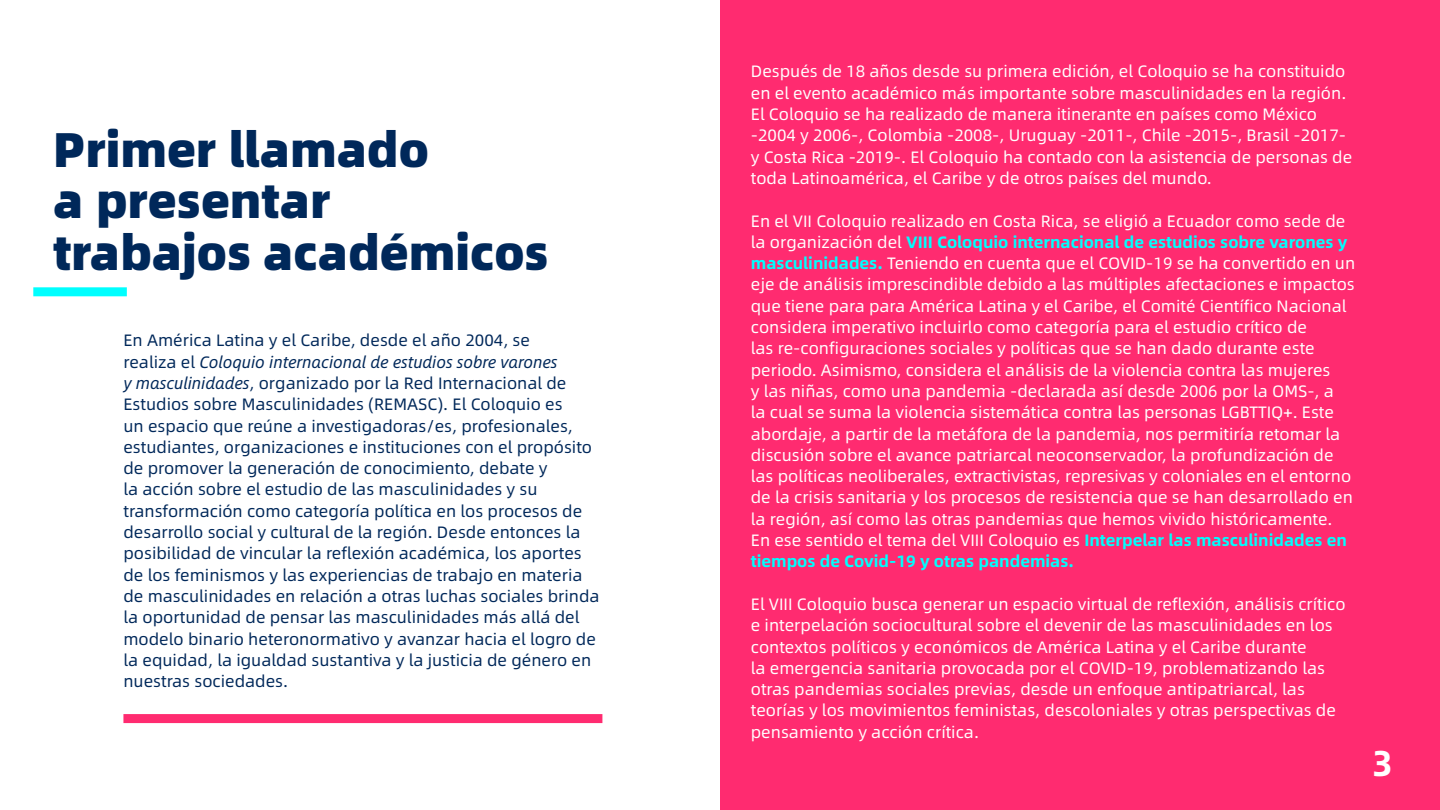
<style>
.page{position:relative;width:1440px;height:810px;background:#fff}
.page>*{position:absolute;margin:0;border:0;box-sizing:border-box;transform-origin:0 0}
.t1{font:800 48.75px/51.7px "Alibaba Pu Hui Ti";color:#00285a}
.t2{font:700 36px "Alibaba Pu Hui Ti";color:#fff}
.t3{font:16.5px/21.3px "Alibaba Pu Hui Ti";color:#fff}
.t4{font:16.5px/21.3px "Alibaba Pu Hui Ti";color:#00285a}
.t5{font:italic 16.5px "Alibaba Sans";color:#00285a}
.s1{font-family:"Alibaba Pu Hui Ti";font-style:normal}
.s2{font-family:"Alibaba Sans";font-style:italic}
.s3{font-weight:700;color:#0ff}
</style>
<div class="page">
<div style="left:720px;top:0;width:720px;height:810px;background:#ff2b70"></div>
<div style="left:33px;top:287px;width:94px;height:9px;background:#0ff"></div>
<div style="left:123px;top:714px;width:479px;height:9px;background:#ff2b70"></div>
<h1 class="t1" style="left:53px;top:121px;width:497px">Primer llamado<br>a presentar<br>trabajos académicos</h1>
<p class="t4" style="left:123px;top:329px;width:408px">En América Latina y el Caribe, desde el año 2004, se</p>
<p class="t5" style="left:123px;top:349px;width:435px"><span class="s1">realiza el</span> Coloquio internacional de estudios sobre varones</p>
<p class="t4" style="left:123px;top:372px;width:478px"><span class="s2">y masculinidades</span>, organizado por la Red Internacional de Estudios sobre Masculinidades (REMASC). El Coloquio es<br>un espacio que reúne a investigadoras/es, profesionales, estudiantes, organizaciones e instituciones con el propósito de promover la generación de conocimiento, debate y<br>la acción sobre el estudio de las masculinidades y su transformación como categoría política en los procesos de desarrollo social y cultural de la región. Desde entonces la posibilidad de vincular la reflexión académica, los aportes de los feminismos y las experiencias de trabajo en materia de masculinidades en relación a otras luchas sociales brinda la oportunidad de pensar las masculinidades más allá del modelo binario heteronormativo y avanzar hacia el logro de la equidad, la igualdad sustantiva y la justicia de género en nuestras sociedades.</p>
<p class="t3" style="left:751px;top:60px;width:603px">Después de 18 años desde su primera edición, el Coloquio se ha constituido en el evento académico más importante sobre masculinidades en la región.<br>El Coloquio se ha realizado de manera itinerante en países como México -2004 y 2006-, Colombia -2008-, Uruguay -2011-, Chile -2015-, Brasil -2017- y Costa Rica -2019-. El Coloquio ha contado con la asistencia de personas de toda Latinoamérica, el Caribe y de otros países del mundo.</p>
<p class="t3" style="left:751px;top:209px;width:606px">En el VII Coloquio realizado en Costa Rica, se eligió a Ecuador como sede de la organización del <span class="s3">VIII Coloquio internacional de estudios sobre varones y masculinidades.</span> Teniendo en cuenta que el COVID-19 se ha convertido en un eje de análisis imprescindible debido a las múltiples afectaciones e impactos que tiene para para América Latina y el Caribe, el Comité Científico Nacional considera imperativo incluirlo como categoría para el estudio crítico de<br>las re-configuraciones sociales y políticas que se han dado durante este periodo. Asimismo, considera el análisis de la violencia contra las mujeres<br>y las niñas, como una pandemia -declarada así desde 2006 por la OMS-, a<br>la cual se suma la violencia sistemática contra las personas LGBTTIQ+. Este abordaje, a partir de la metáfora de la pandemia, nos permitiría retomar la discusión sobre el avance patriarcal neoconservador, la profundización de las políticas neoliberales, extractivistas, represivas y coloniales en el entorno de la crisis sanitaria y los procesos de resistencia que se han desarrollado en la región, así como las otras pandemias que hemos vivido históricamente.<br>En ese sentido el tema del VIII Coloquio es <span class="s3">Interpelar las masculinidades en tiempos de Covid-19 y otras pandemias.</span></p>
<p class="t3" style="left:751px;top:593px;width:596px">El VIII Coloquio busca generar un espacio virtual de reflexión, análisis crítico e interpelación sociocultural sobre el devenir de las masculinidades en los contextos políticos y económicos de América Latina y el Caribe durante<br>la emergencia sanitaria provocada por el COVID-19, problematizando las otras pandemias sociales previas, desde un enfoque antipatriarcal, las teorías y los movimientos feministas, descoloniales y otras perspectivas de pensamiento y acción crítica.</p>
<h2 class="t2" style="left:1372px;top:735px;width:23px">3</h2>
</div>
